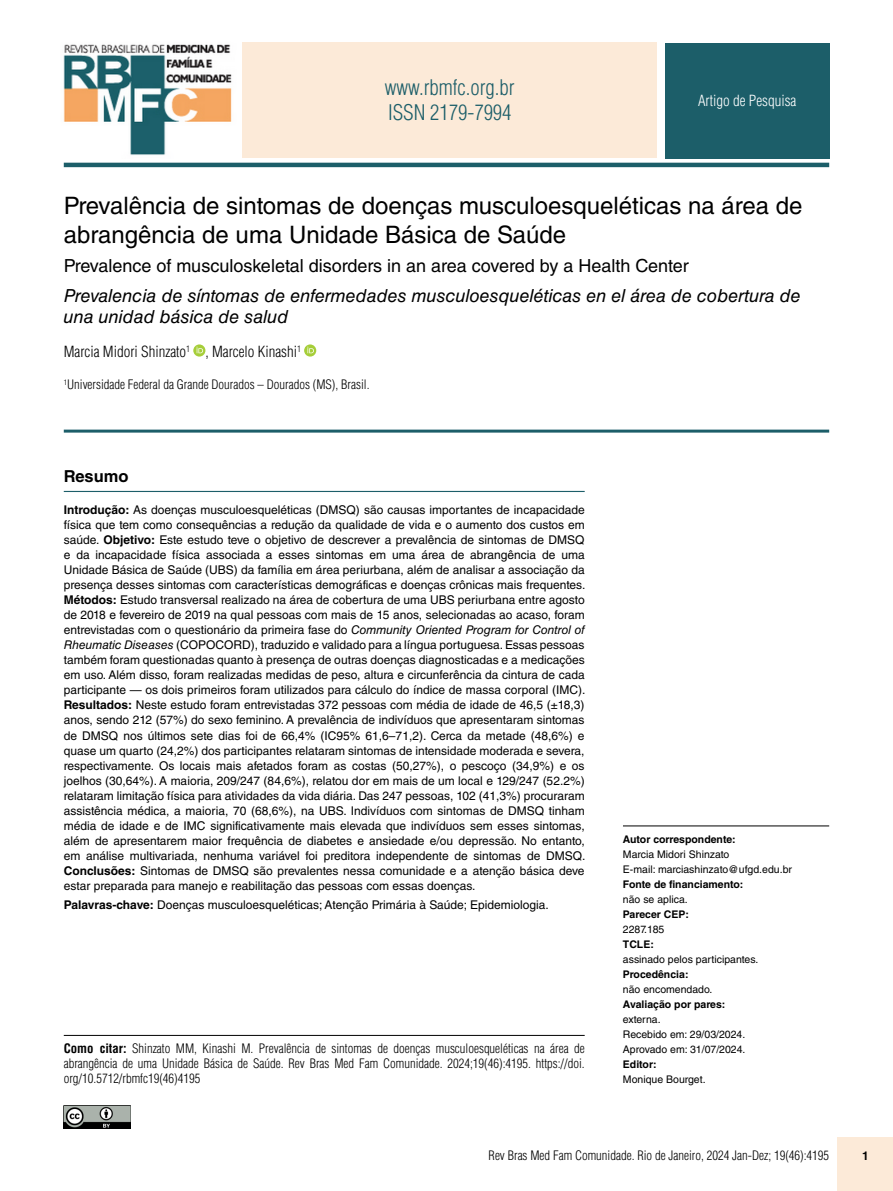
<style>
.page{position:relative;width:893px;height:1191px;background:#fff}
.page>*{position:absolute;margin:0;border:0;box-sizing:border-box;transform-origin:0 0}
.t1{font:24px/28.8px "Helvetica LT Std";color:#000}
.t2{font:300 condensed 21px/25.2px "Helvetica LT Std";color:#1c5e69}
.t3{font:italic 18px/21px "Helvetica LT Std";color:#000}
.t4{font:18px "Helvetica LT Std";color:#000}
.t5{font:700 16.5px "Helvetica LT Std";color:#000}
.t6{font:300 condensed 15px "Helvetica LT Std";color:#000}
.t7{font:300 condensed 15px "Helvetica LT Std";color:#fff}
.t8{font:300 condensed 12.75px/15px "Helvetica LT Std";color:#000;text-align:justify}
.t9{font:12px/15px "Helvetica LT Std";color:#000;text-align:justify}
.t10{font:700 12px "Helvetica LT Std";color:#000}
.t11{font:10.5px/15px "Helvetica LT Std";color:#000}
.t12{font:700 10.5px "Helvetica LT Std";color:#000}
.s1{font-weight:700}
.s2{font-style:italic}
</style>
<div class="page">
<div style="left:838px;top:1137px;width:55px;height:54px;background:#fcead8"></div>
<img style="left:64px;top:1105px;width:67px;height:23px">
<hr style="left:623px;top:825px;width:206px;height:1px;background:#000">
<hr style="left:64px;top:491px;width:521px;height:1px;background:#1c5e69">
<div style="left:665px;top:43px;width:164px;height:116px;background:#1c5e69"></div>
<hr style="left:64px;top:163px;width:765px;height:4px;background:#1c5e69">
<svg style="left:193px;top:344px;width:12px;height:12px"></svg>
<svg style="left:197px;top:347px;width:6px;height:6px"></svg>
<svg style="left:304px;top:344px;width:12px;height:12px"></svg>
<svg style="left:307px;top:347px;width:7px;height:6px"></svg>
<hr style="left:64px;top:1035px;width:521px;height:1px;background:#000">
<hr style="left:64px;top:429px;width:765px;height:3px;background:#1c5e69">
<img style="left:63px;top:44px;width:169px;height:111px">
<div style="left:242px;top:42px;width:415px;height:116px;background:#fcead8"></div>
<h2 class="t2" style="left:385px;top:75px;width:131px">www.rbmfc.org.br<br>ISSN 2179-7994</h2>
<p class="t7" style="left:698px;top:92px;width:100px">Artigo de Pesquisa</p>
<h1 class="t1" style="left:64px;top:191px;width:740px">Prevalência de sintomas de doenças musculoesqueléticas na área de abrangência de uma Unidade Básica de Saúde</h1>
<h3 class="t4" style="left:64px;top:255px;width:627px">Prevalence of musculoskeletal disorders in an area covered by a Health Center</h3>
<h3 class="t3" style="left:64px;top:285px;width:739px">Prevalencia de síntomas de enfermedades musculoesqueléticas en el área de cobertura de una unidad básica de salud</h3>
<p class="t6" style="left:64px;top:342px;width:239px">Marcia Midori Shinzato<sup>1</sup> , Marcelo Kinashi<sup>1</sup></p>
<p class="t8" style="left:64px;top:377px;width:307px"><sup>1</sup>Universidade Federal da Grande Dourados – Dourados (MS), Brasil.</p>
<h3 class="t5" style="left:64px;top:466px;width:66px">Resumo</h3>
<p class="t9" style="left:64px;top:502px;width:523px"><span class="s1">Introdução:</span> As doenças musculoesqueléticas (DMSQ) são causas importantes de incapacidade física que tem como consequências a redução da qualidade de vida e o aumento dos custos em saúde. <span class="s1">Objetivo:</span> Este estudo teve o objetivo de descrever a prevalência de sintomas de DMSQ e da incapacidade física associada a esses sintomas em uma área de abrangência de uma Unidade Básica de Saúde (UBS) da família em área periurbana, além de analisar a associação da presença desses sintomas com características demográficas e doenças crônicas mais frequentes.<br><span class="s1">Métodos:</span> Estudo transversal realizado na área de cobertura de uma UBS periurbana entre agosto de 2018 e fevereiro de 2019 na qual pessoas com mais de 15 anos, selecionadas ao acaso, foram entrevistadas com o questionário da primeira fase do <span class="s2">Community Oriented Program for Control of Rheumatic Diseases</span> (COPOCORD), traduzido e validado para a língua portuguesa. Essas pessoas também foram questionadas quanto à presença de outras doenças diagnosticadas e a medicações em uso. Além disso, foram realizadas medidas de peso, altura e circunferência da cintura de cada participante — os dois primeiros foram utilizados para cálculo do índice de massa corporal (IMC).<br><span class="s1">Resultados:</span> Neste estudo foram entrevistadas 372 pessoas com média de idade de 46,5 (±18,3) anos, sendo 212 (57%) do sexo feminino. A prevalência de indivíduos que apresentaram sintomas de DMSQ nos últimos sete dias foi de 66,4% (IC95% 61,6–71,2). Cerca da metade (48,6%) e quase um quarto (24,2%) dos participantes relataram sintomas de intensidade moderada e severa, respectivamente. Os locais mais afetados foram as costas (50,27%), o pescoço (34,9%) e os joelhos (30,64%). A maioria, 209/247 (84,6%), relatou dor em mais de um local e 129/247 (52.2%) relataram limitação física para atividades da vida diária. Das 247 pessoas, 102 (41,3%) procuraram assistência médica, a maioria, 70 (68,6%), na UBS. Indivíduos com sintomas de DMSQ tinham média de idade e de IMC significativamente mais elevada que indivíduos sem esses sintomas, além de apresentarem maior frequência de diabetes e ansiedade e/ou depressão. No entanto, em análise multivariada, nenhuma variável foi preditora independente de sintomas de DMSQ.<br><span class="s1">Conclusões:</span> Sintomas de DMSQ são prevalentes nessa comunidade e a atenção básica deve estar preparada para manejo e reabilitação das pessoas com essas doenças.</p>
<p class="t9" style="left:64px;top:897px;width:486px"><span class="s1">Palavras-chave:</span> Doenças musculoesqueléticas; Atenção Primária à Saúde; Epidemiologia.</p>
<p class="t8" style="left:64px;top:1040px;width:522px"><span class="s1">Como citar:</span> Shinzato MM, Kinashi M. Prevalência de sintomas de doenças musculoesqueléticas na área de abrangência de uma Unidade Básica de Saúde. Rev Bras Med Fam Comunidade. 2024;19(46):4195. https://doi. org/10.5712/rbmfc19(46)4195</p>
<p class="t12" style="left:623px;top:833px;width:114px">Autor correspondente:</p>
<p class="t11" style="left:623px;top:847px;width:171px">Marcia Midori Shinzato<br>E-mail: marciashinzato@ufgd.edu.br</p>
<p class="t12" style="left:623px;top:878px;width:122px">Fonte de financiamento:</p>
<p class="t11" style="left:623px;top:892px;width:66px">não se aplica.</p>
<p class="t12" style="left:623px;top:908px;width:68px">Parecer CEP:</p>
<p class="t11" style="left:623px;top:922px;width:43px">2287.185</p>
<p class="t12" style="left:623px;top:938px;width:32px">TCLE:</p>
<p class="t11" style="left:623px;top:952px;width:137px">assinado pelos participantes.</p>
<p class="t12" style="left:623px;top:968px;width:67px">Procedência:</p>
<p class="t11" style="left:623px;top:982px;width:91px">não encomendado.</p>
<p class="t12" style="left:623px;top:998px;width:104px">Avaliação por pares:</p>
<p class="t11" style="left:623px;top:1012px;width:124px">externa.<br>Recebido em: 29/03/2024.<br>Aprovado em: 31/07/2024.</p>
<p class="t12" style="left:623px;top:1058px;width:35px">Editor:</p>
<p class="t11" style="left:623px;top:1072px;width:84px">Monique Bourget.</p>
<p class="t8" style="left:489px;top:1147px;width:342px">Rev Bras Med Fam Comunidade. Rio de Janeiro, 2024 Jan-Dez; 19(46):4195</p>
<p class="t10" style="left:862px;top:1148px;width:8px">1</p>
</div>
